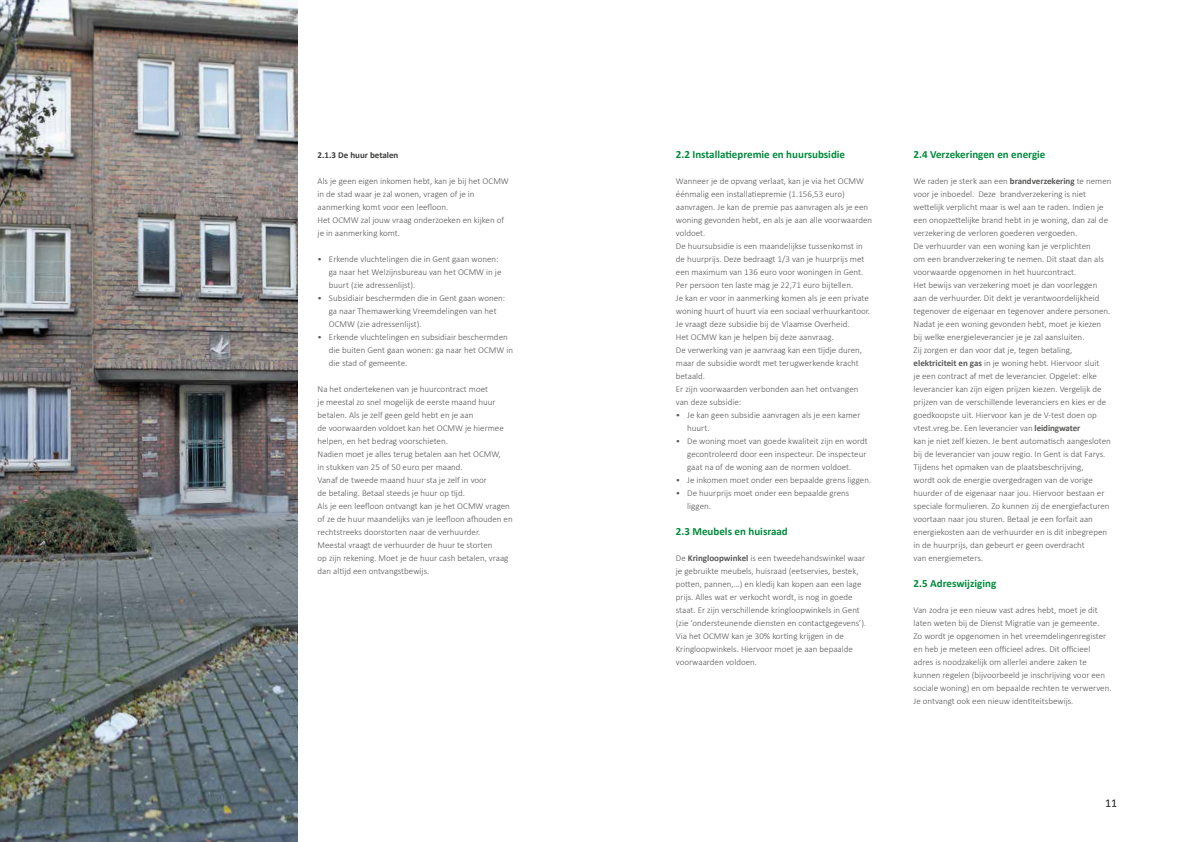
<style>
.page{position:relative;width:1191px;height:842px;background:#fff}
.page>*{position:absolute;margin:0;border:0;box-sizing:border-box;transform-origin:0 0}
.t1{font:12px "Calibri";color:#1d1d1b}
.t2{font:700 11px "Calibri";color:#008a3c}
.t3{font:300 9px/13px "Calibri";color:#575756}
.t4{font:700 9px "Calibri";color:#3c3c3b}
.s1{font-weight:700}
</style>
<div class="page">
<img style="left:0;top:0;width:298px;height:842px">
<p class="t4" style="left:317px;top:149px;width:82px">2.1.3 De huur betalen</p>
<p class="t3" style="left:317px;top:174px;width:193px">Als je geen eigen inkomen hebt, kan je bij het OCMW in de stad waar je zal wonen, vragen of je in aanmerking komt voor een leefloon.<br>Het OCMW zal jouw vraag onderzoeken en kijken of je in aanmerking komt.</p>
<p class="t3" style="left:329px;top:252px;width:174px;text-indent:-11px">• Erkende vluchtelingen die in Gent gaan wonen: ga naar het Welzijnsbureau van het OCMW in je buurt (zie adressenlijst).</p>
<p class="t3" style="left:329px;top:291px;width:178px;text-indent:-11px">• Subsidiair beschermden die in Gent gaan wonen: ga naar Themawerking Vreemdelingen van het<br>OCMW (zie adressenlijst).</p>
<p class="t3" style="left:329px;top:330px;width:186px;text-indent:-11px">• Erkende vluchtelingen en subsidiair beschermden die buiten Gent gaan wonen: ga naar het OCMW in die stad of gemeente.</p>
<p class="t3" style="left:317px;top:382px;width:197px">Na het ondertekenen van je huurcontract moet<br>je meestal zo snel mogelijk de eerste maand huur betalen. Als je zelf geen geld hebt en je aan<br>de voorwaarden voldoet kan het OCMW je hiermee helpen, en het bedrag voorschieten.<br>Nadien moet je alles terug betalen aan het OCMW,<br>in stukken van 25 of 50 euro per maand.<br>Vanaf de tweede maand huur sta je zelf in voor<br>de betaling. Betaal steeds je huur op tijd.<br>Als je een leefloon ontvangt kan je het OCMW vragen of ze de huur maandelijks van je leefloon afhouden en rechtstreeks doorstorten naar de verhuurder.<br>Meestal vraagt de verhuurder de huur te storten<br>op zijn rekening. Moet je de huur cash betalen, vraag dan altijd een ontvangstbewijs.</p>
<p class="t2" style="left:676px;top:147px;width:171px">2.2 Installatiepremie en huursubsidie</p>
<p class="t3" style="left:676px;top:174px;width:198px">Wanneer je de opvang verlaat, kan je via het OCMW éénmalig een installatiepremie (1.156,53 euro) aanvragen. Je kan de premie pas aanvragen als je een woning gevonden hebt, en als je aan alle voorwaarden voldoet.<br>De huursubsidie is een maandelijkse tussenkomst in de huurprijs. Deze bedraagt 1/3 van je huurprijs met een maximum van 136 euro voor woningen in Gent.<br>Per persoon ten laste mag je 22,71 euro bijtellen.<br>Je kan er voor in aanmerking komen als je een private woning huurt of huurt via een sociaal verhuurkantoor.<br>Je vraagt deze subsidie bij de Vlaamse Overheid.<br>Het OCMW kan je helpen bij deze aanvraag.<br>De verwerking van je aanvraag kan een tijdje duren, maar de subsidie wordt met terugwerkende kracht betaald.<br>Er zijn voorwaarden verbonden aan het ontvangen van deze subsidie:</p>
<p class="t3" style="left:687px;top:408px;width:175px;text-indent:-11px">• Je kan geen subsidie aanvragen als je een kamer huurt.</p>
<p class="t3" style="left:687px;top:434px;width:182px;text-indent:-11px">• De woning moet van goede kwaliteit zijn en wordt gecontroleerd door een inspecteur. De inspecteur gaat na of de woning aan de normen voldoet.</p>
<p class="t3" style="left:676px;top:473px;width:197px">• Je inkomen moet onder een bepaalde grens liggen.</p>
<p class="t3" style="left:687px;top:486px;width:164px;text-indent:-11px">• De huurprijs moet onder een bepaalde grens liggen.</p>
<p class="t2" style="left:676px;top:524px;width:113px">2.3 Meubels en huisraad</p>
<p class="t3" style="left:676px;top:551px;width:192px">De <span class="s1">Kringloopwinkel</span> is een tweedehandswinkel waar je gebruikte meubels, huisraad (eetservies, bestek, potten, pannen,…) en kledij kan kopen aan een lage prijs. Alles wat er verkocht wordt, is nog in goede staat. Er zijn verschillende kringloopwinkels in Gent (zie ‘ondersteunende diensten en contactgegevens’).<br>Via het OCMW kan je 30% korting krijgen in de Kringloopwinkels. Hiervoor moet je aan bepaalde voorwaarden voldoen.</p>
<p class="t2" style="left:913px;top:147px;width:133px">2.4 Verzekeringen en energie</p>
<p class="t3" style="left:913px;top:174px;width:199px">We raden je sterk aan een <span class="s1">brandverzekering</span> te nemen voor je inboedel. Deze brandverzekering is niet wettelijk verplicht maar is wel aan te raden. Indien je een onopzettelijke brand hebt in je woning, dan zal de verzekering de verloren goederen vergoeden.<br>De verhuurder van een woning kan je verplichten<br>om een brandverzekering te nemen. Dit staat dan als voorwaarde opgenomen in het huurcontract.<br>Het bewijs van verzekering moet je dan voorleggen aan de verhuurder. Dit dekt je verantwoordelijkheid tegenover de eigenaar en tegenover andere personen.<br>Nadat je een woning gevonden hebt, moet je kiezen bij welke energieleverancier je je zal aansluiten.<br>Zij zorgen er dan voor dat je, tegen betaling, <span class="s1">elektriciteit en gas</span> in je woning hebt. Hiervoor sluit<br>je een contract af met de leverancier. Opgelet: elke leverancier kan zijn eigen prijzen kiezen. Vergelijk de prijzen van de verschillende leveranciers en kies er de goedkoopste uit. Hiervoor kan je de V-test doen op vtest.vreg.be. Een leverancier van <span class="s1">leidingwater<br></span>kan je niet zelf kiezen. Je bent automatisch aangesloten bij de leverancier van jouw regio. In Gent is dat Farys.<br>Tijdens het opmaken van de plaatsbeschrijving,<br>wordt ook de energie overgedragen van de vorige huurder of de eigenaar naar jou. Hiervoor bestaan er speciale formulieren. Zo kunnen zij de energiefacturen voortaan naar jou sturen. Betaal je een forfait aan energiekosten aan de verhuurder en is dit inbegrepen in de huurprijs, dan gebeurt er geen overdracht<br>van energiemeters.</p>
<p class="t2" style="left:913px;top:576px;width:84px">2.5 Adreswijziging</p>
<p class="t3" style="left:913px;top:603px;width:199px">Van zodra je een nieuw vast adres hebt, moet je dit laten weten bij de Dienst Migratie van je gemeente.<br>Zo wordt je opgenomen in het vreemdelingenregister en heb je meteen een officieel adres. Dit officieel adres is noodzakelijk om allerlei andere zaken te kunnen regelen (bijvoorbeeld je inschrijving voor een sociale woning) en om bepaalde rechten te verwerven.<br>Je ontvangt ook een nieuw identiteitsbewijs.</p>
<h1 class="t1" style="left:1105px;top:795px;width:14px">11</h1>
</div>
